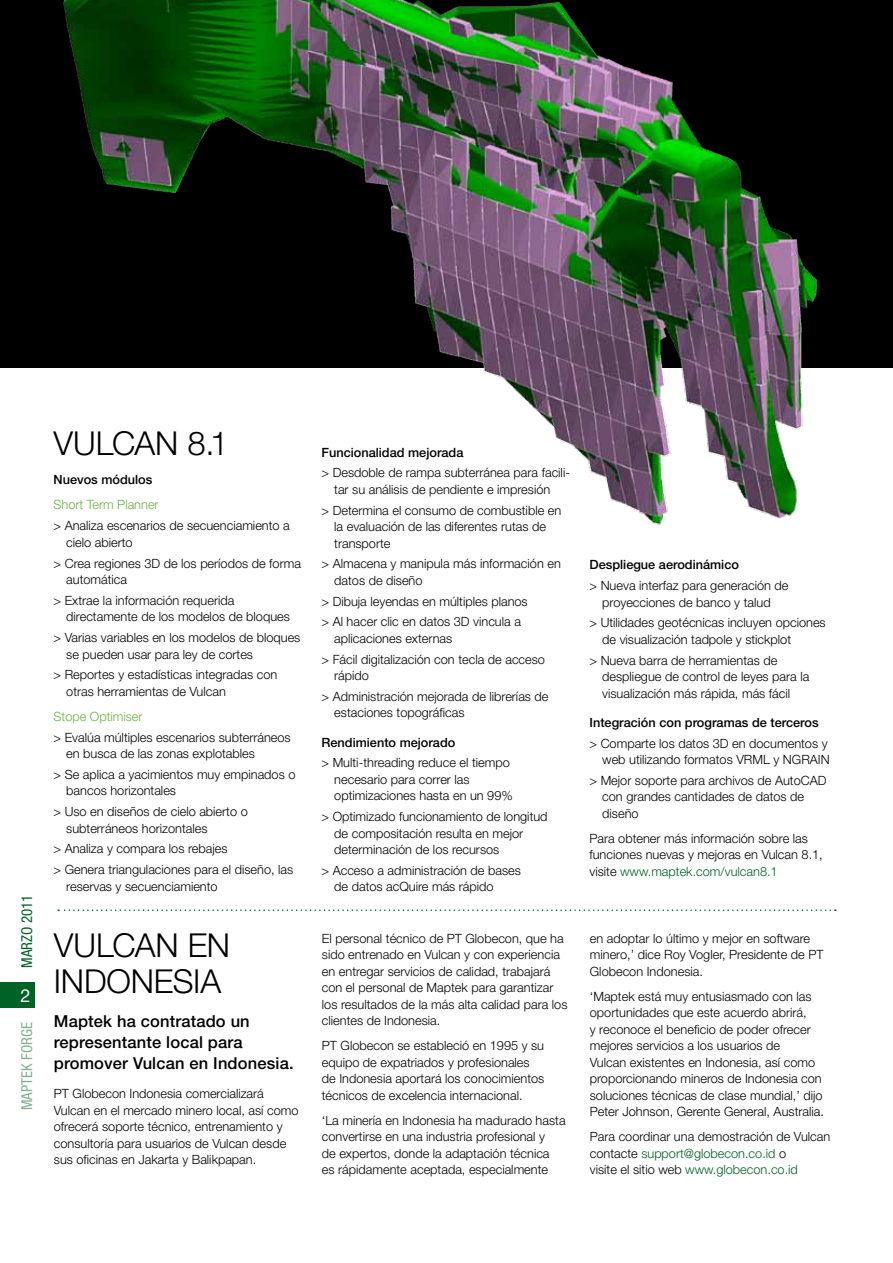
<style>
.page{position:relative;width:893px;height:1263px;background:#fff}
.page>*{position:absolute;margin:0;border:0;box-sizing:border-box;transform-origin:0 0}
.t1{font:300 33px/36px "Helvetica Neue LT Std";letter-spacing:-.005em;color:#000}
.t2{font:18px "Helvetica Neue LT Std";color:#fff}
.t3{font:500 16.5px/21px "Helvetica Neue LT Std";letter-spacing:.01em;color:#000}
.t4{font:condensed 15px "Helvetica Neue LT Std";color:#80b192}
.t5{font:condensed 15px "Helvetica Neue LT Std";color:#006325}
.t6{font:300 12.75px/16.5px "Helvetica Neue LT Std";color:#000}
.t7{font:500 12.75px "Helvetica Neue LT Std";color:#000}
.t8{font:300 12.75px "Helvetica Neue LT Std";color:#6cb33f}
.s1{color:#006325}
</style>
<div class="page">
<div style="left:0;top:0;width:893px;height:367px;background:#000"></div>
<img style="left:50px;top:0;width:774px;height:525px">
<div style="left:0;top:982px;width:35px;height:25px;background:#006325"></div>
<svg style="left:58px;top:909px;width:778px;height:2px"></svg>
<p class="t5" style="left:18px;top:968px;width:75px;rotate:-90deg">MARZO 2011</p>
<h2 class="t2" style="left:20px;top:984px;width:12px">2</h2>
<p class="t4" style="left:18px;top:1110px;width:90px;rotate:-90deg">MAPTEK FORGE</p>
<h1 class="t1" style="left:54px;top:425px;width:177px">VULCAN 8.1</h1>
<p class="t7" style="left:54px;top:472px;width:100px">Nuevos módulos</p>
<p class="t8" style="left:54px;top:497px;width:107px">Short Term Planner</p>
<p class="t6" style="left:66px;top:517px;width:225px;text-indent:-13px">&gt; Analiza escenarios de secuenciamiento a cielo abierto</p>
<p class="t6" style="left:66px;top:554px;width:236px;text-indent:-13px">&gt; Crea regiones 3D de los períodos de forma automática</p>
<p class="t6" style="left:66px;top:592px;width:225px;text-indent:-13px">&gt; Extrae la información requerida directamente de los modelos de bloques</p>
<p class="t6" style="left:66px;top:629px;width:236px;text-indent:-13px">&gt; Varias variables en los modelos de bloques se pueden usar para ley de cortes</p>
<p class="t6" style="left:66px;top:666px;width:212px;text-indent:-13px">&gt; Reportes y estadísticas integradas con otras herramientas de Vulcan</p>
<p class="t8" style="left:54px;top:708px;width:91px">Stope Optimiser</p>
<p class="t6" style="left:66px;top:728px;width:226px;text-indent:-13px">&gt; Evalúa múltiples escenarios subterráneos en busca de las zonas explotables</p>
<p class="t6" style="left:66px;top:766px;width:231px;text-indent:-13px">&gt; Se aplica a yacimientos muy empinados o bancos horizontales</p>
<p class="t6" style="left:66px;top:803px;width:183px;text-indent:-13px">&gt; Uso en diseños de cielo abierto o subterráneos horizontales</p>
<p class="t6" style="left:54px;top:838px;width:241px;line-height:20.7px">&gt; Analiza y compara los rebajes<br>&gt; Genera triangulaciones para el diseño, las</p>
<p class="t6" style="left:66px;top:877px;width:153px">reservas y secuenciamiento</p>
<h1 class="t1" style="left:54px;top:927px;width:178px">VULCAN EN<br>INDONESIA</h1>
<p class="t3" style="left:54px;top:1010px;width:241px">Maptek ha contratado un representante local para promover Vulcan en Indonesia.</p>
<p class="t6" style="left:54px;top:1085px;width:246px">PT Globecon Indonesia comercializará Vulcan en el mercado minero local, así como ofrecerá soporte técnico, entrenamiento y consultoría para usuarios de Vulcan desde sus oficinas en Jakarta y Balikpapan.</p>
<p class="t7" style="left:321px;top:444px;width:143px">Funcionalidad mejorada</p>
<p class="t6" style="left:321px;top:464px;width:250px;text-align:center">&gt; Desdoble de rampa subterránea para facili&shy;tar su análisis de pendiente e impresión</p>
<p class="t6" style="left:334px;top:501px;width:229px;text-indent:-13px">&gt; Determina el consumo de combustible en la evaluación de las diferentes rutas de transporte</p>
<p class="t6" style="left:334px;top:555px;width:228px;text-indent:-13px">&gt; Almacena y manipula más información en datos de diseño</p>
<p class="t6" style="left:321px;top:590px;width:208px;line-height:20.7px">&gt; Dibuja leyendas en múltiples planos &gt; Al hacer clic en datos 3D vincula a</p>
<p class="t6" style="left:321px;top:628px;width:225px;line-height:20.7px;text-indent:13px">aplicaciones externas<br>&gt; Fácil digitalización con tecla de acceso</p>
<p class="t6" style="left:321px;top:665px;width:229px;line-height:20.7px;text-indent:13px">rápido<br>&gt; Administración mejorada de librerías de</p>
<p class="t6" style="left:334px;top:704px;width:132px">estaciones topográficas</p>
<p class="t7" style="left:321px;top:734px;width:135px">Rendimiento mejorado</p>
<p class="t6" style="left:334px;top:754px;width:180px;text-indent:-13px">&gt; Multi-threading reduce el tiempo necesario para correr las optimizaciones hasta en un 99%</p>
<p class="t6" style="left:334px;top:808px;width:215px;text-indent:-13px">&gt; Optimizado funcionamiento de longitud de compositación resulta en mejor determinación de los recursos</p>
<p class="t6" style="left:334px;top:862px;width:188px;text-indent:-13px">&gt; Acceso a administración de bases de datos acQuire más rápido</p>
<p class="t6" style="left:322px;top:929px;width:247px">El personal técnico de PT Globecon, que ha sido entrenado en Vulcan y con experiencia en entregar servicios de calidad, trabajará con el personal de Maptek para garantizar los resultados de la más alta calidad para los clientes de Indonesia.</p>
<p class="t6" style="left:322px;top:1037px;width:224px">PT Globecon se estableció en 1995 y su equipo de expatriados y profesionales de Indonesia aportará los conocimientos técnicos de excelencia internacional.</p>
<p class="t6" style="left:322px;top:1111px;width:245px">‘La minería en Indonesia ha madurado hasta convertirse en una industria profesional y<br>de expertos, donde la adaptación técnica<br>es rápidamente aceptada, especialmente</p>
<p class="t7" style="left:589px;top:557px;width:151px">Despliegue aerodinámico</p>
<p class="t6" style="left:589px;top:577px;width:200px;text-align:center">&gt; Nueva interfaz para generación de proyecciones de banco y talud</p>
<p class="t6" style="left:602px;top:614px;width:225px;text-indent:-13px">&gt; Utilidades geotécnicas incluyen opciones de visualización tadpole y stickplot</p>
<p class="t6" style="left:602px;top:652px;width:209px;text-indent:-13px">&gt; Nueva barra de herramientas de despliegue de control de leyes para la visualización más rápida, más fácil</p>
<p class="t7" style="left:589px;top:715px;width:231px">Integración con programas de terceros</p>
<p class="t6" style="left:589px;top:735px;width:242px;text-align:right">&gt; Comparte los datos 3D en documentos y web utilizando formatos VRML y NGRAIN</p>
<p class="t6" style="left:602px;top:772px;width:226px;text-indent:-13px">&gt; Mejor soporte para archivos de AutoCAD con grandes cantidades de datos de diseño</p>
<p class="t6" style="left:589px;top:830px;width:235px">Para obtener más información sobre las funciones nuevas y mejoras en Vulcan 8.1, visite <span class="s1">www.maptek.com/vulcan8.1</span></p>
<p class="t6" style="left:590px;top:929px;width:235px">en adoptar lo último y mejor en software minero,’ dice Roy Vogler, Presidente de PT<br>Globecon Indonesia.</p>
<p class="t6" style="left:590px;top:987px;width:236px">‘Maptek está muy entusiasmado con las oportunidades que este acuerdo abrirá,<br>y reconoce el beneficio de poder ofrecer mejores servicios a los usuarios de<br>Vulcan existentes en Indonesia, así como proporcionando mineros de Indonesia con soluciones técnicas de clase mundial,’ dijo Peter Johnson, Gerente General, Australia.</p>
<p class="t6" style="left:590px;top:1128px;width:242px">Para coordinar una demostración de Vulcan contacte <span class="s1">support@globecon.co.id</span> o<br>visite el sitio web <span class="s1">www.globecon.co.id</span></p>
</div>
